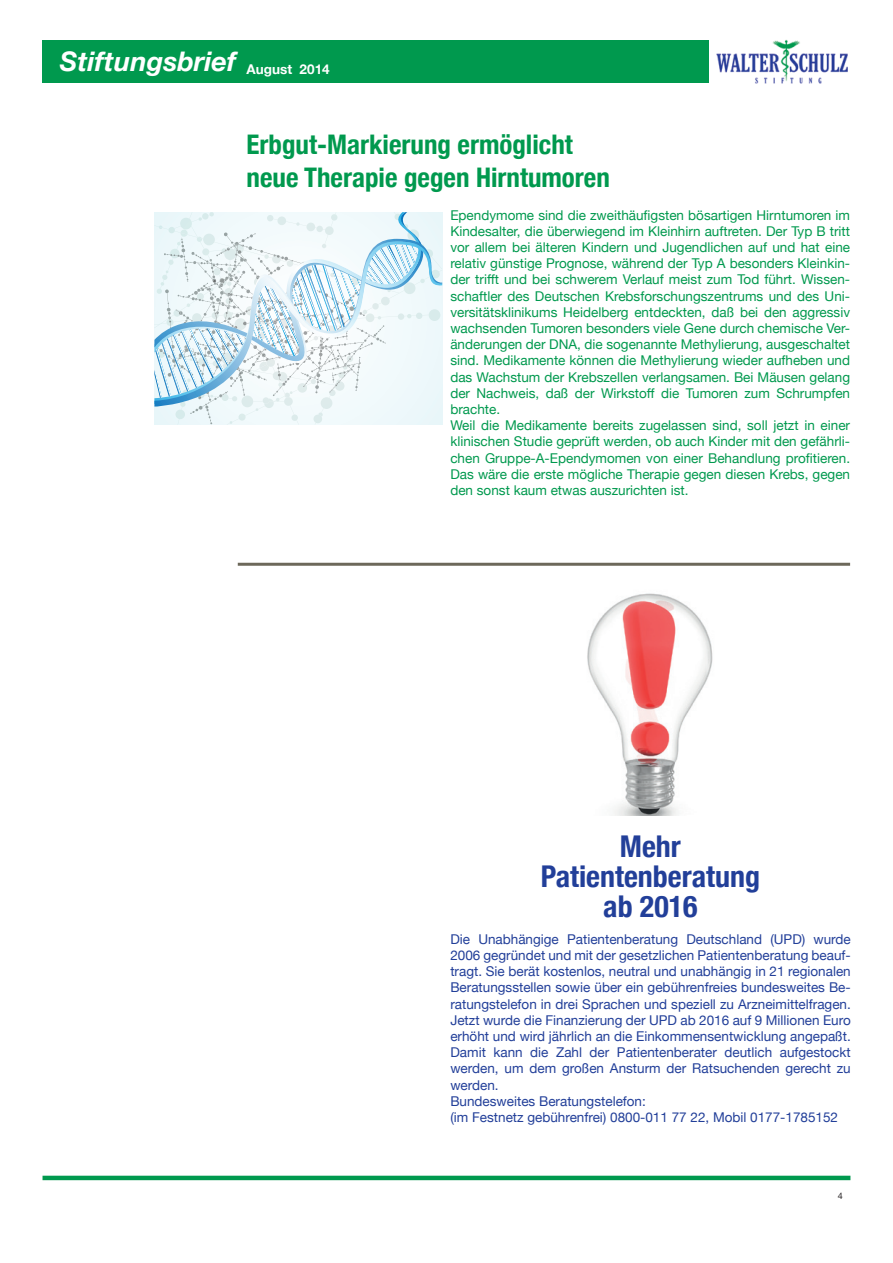
<style>
.page{position:relative;width:893px;height:1263px;background:#fff}
.page>*{position:absolute;margin:0;border:0;box-sizing:border-box;transform-origin:0 0}
.t1{font:700 condensed 30px "Helvetica Neue";color:#223f99}
.t2{font:700 condensed 27px "Helvetica Neue";color:#00994e}
.t3{font:italic 700 27px "Helvetica Neue";color:#fff}
.Copy{font:13.5px/16.2px "Helvetica Neue";color:#00994e;text-align:justify}
.Copy-2{font:13.5px/16.2px "Helvetica Neue";color:#223f99;text-align:justify}
.t4{font:9px "Helvetica Neue";color:#231f20}
</style>
<div class="page">
<img style="left:716px;top:40px;width:132px;height:44px">
<div style="left:43px;top:40px;width:666px;height:43px;background:#00994e"></div>
<hr style="left:43px;top:1176px;width:807px;height:4px;background:#00994e">
<svg style="left:154px;top:212px;width:289px;height:213px"></svg>
<hr style="left:238px;top:563px;width:612px;height:3px;background:#6c685a">
<img style="left:587px;top:593px;width:126px;height:222px">
<h2 class="t3" style="left:60px;top:40px;width:271px">Stiftungsbrief <sub>August</sub> <sub>2014</sub></h2>
<p class="t2" style="left:247px;top:121px;width:328px">Erbgut-Markierung ermöglicht</p>
<p class="t2" style="left:247px;top:154px;width:365px">neue Therapie gegen Hirntumoren</p>
<p class="Copy" style="left:450px;top:207px;width:401px">Ependymome sind die zweithäufigsten bösartigen Hirntumoren im Kindesalter, die überwiegend im Kleinhirn auftreten. Der Typ B tritt vor allem bei älteren Kindern und Jugendlichen auf und hat eine relativ günstige Prognose, während der Typ A besonders Kleinkin&shy;der trifft und bei schwerem Verlauf meist zum Tod führt. Wissen&shy;schaftler des Deutschen Krebsforschungszentrums und des Uni&shy;versitätsklinikums Heidelberg entdeckten, daß bei den aggressiv wachsenden Tumoren besonders viele Gene durch chemische Ver&shy;änderungen der DNA, die sogenannte Methylierung, ausgeschaltet sind. Medikamente können die Methylierung wieder aufheben und das Wachstum der Krebszellen verlangsamen. Bei Mäusen gelang der Nachweis, daß der Wirkstoff die Tumoren zum Schrumpfen brachte.</p>
<p class="Copy" style="left:450px;top:418px;width:401px">Weil die Medikamente bereits zugelassen sind, soll jetzt in einer klinischen Studie geprüft werden, ob auch Kinder mit den gefährli&shy;chen Gruppe-A-Ependymomen von einer Behandlung profitieren.<br>Das wäre die erste mögliche Therapie gegen diesen Krebs, gegen den sonst kaum etwas auszurichten ist.</p>
<p class="t1" style="left:620px;top:821px;width:63px">Mehr</p>
<p class="t1" style="left:541px;top:851px;width:221px">Patientenberatung</p>
<p class="t1" style="left:603px;top:881px;width:96px">ab 2016</p>
<p class="Copy-2" style="left:450px;top:932px;width:402px">Die Unabhängige Patientenberatung Deutschland (UPD) wurde 2006 gegründet und mit der gesetzlichen Patientenberatung beauf&shy;tragt. Sie berät kostenlos, neutral und unabhängig in 21 regionalen Beratungsstellen sowie über ein gebührenfreies bundesweites Be&shy;ratungstelefon in drei Sprachen und speziell zu Arzneimittelfragen.<br>Jetzt wurde die Finanzierung der UPD ab 2016 auf 9 Millionen Euro erhöht und wird jährlich an die Einkommensentwicklung angepaßt.<br>Damit kann die Zahl der Patientenberater deutlich aufgestockt werden, um dem großen Ansturm der Ratsuchenden gerecht zu werden.</p>
<p class="Copy-2" style="left:450px;top:1094px;width:197px">Bundesweites Beratungstelefon:</p>
<p class="Copy-2" style="left:450px;top:1110px;width:389px">(im Festnetz gebührenfrei) 0800-011 77 22, Mobil 0177-1785152</p>
<p class="t4" style="left:838px;top:1189px;width:7px">4</p>
</div>
